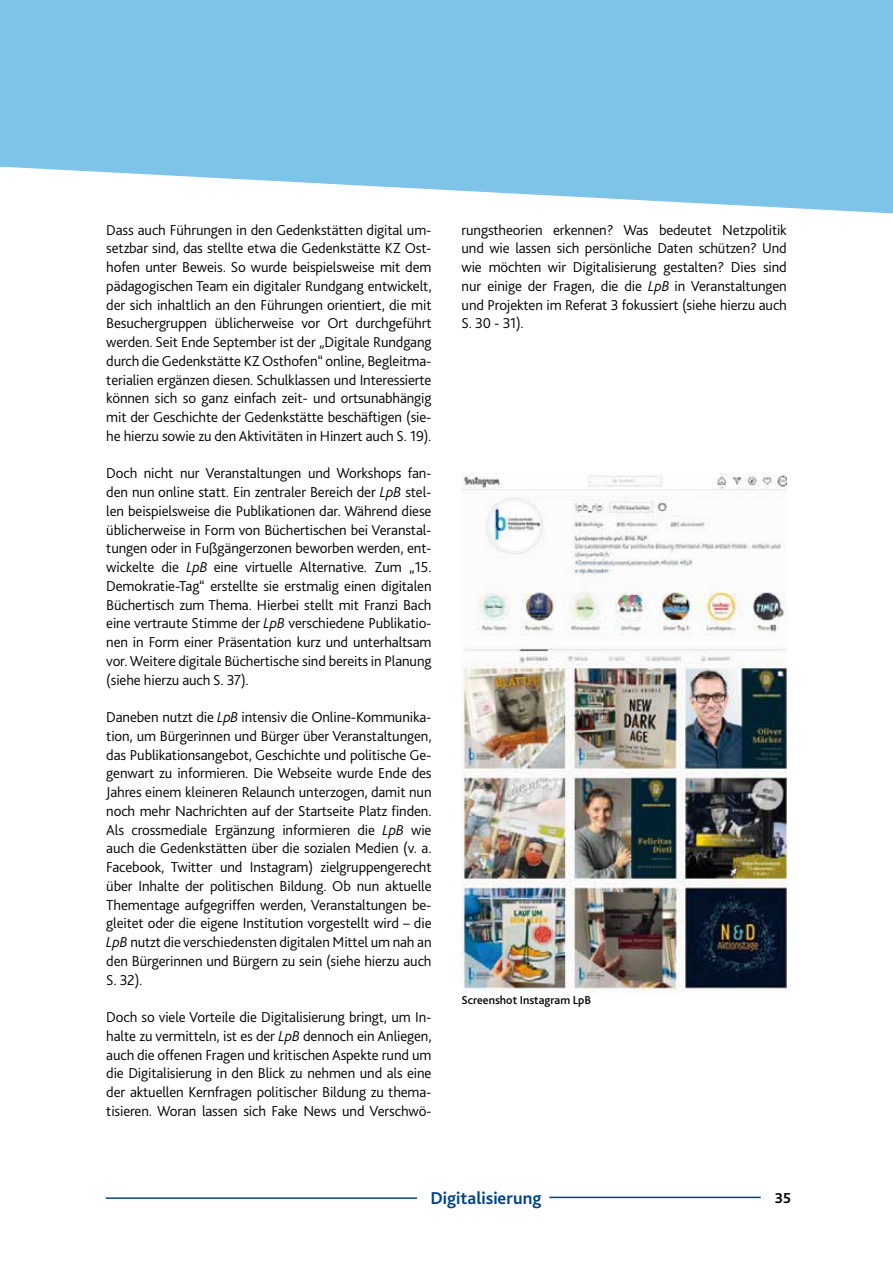
<style>
.page{position:relative;width:893px;height:1263px;background:#fff}
.page>*{position:absolute;margin:0;border:0;box-sizing:border-box;transform-origin:0 0}
.t1{font:700 18px "Bliss 2";color:#00448a}
.t2{font:300 15px/18.8px "Bliss 2";letter-spacing:-.01em;color:#000;text-align:justify}
.t3{font:700 15px "Bliss 2";color:#000}
.t4{font:500 12px "Bliss 2";color:#000}
.s1{font-style:italic}
</style>
<div class="page">
<svg style="left:0;top:0;width:893px;height:214px;background:#8dcaeb"></svg>
<hr style="left:106px;top:1197px;width:311px;height:2px;background:#00448a">
<hr style="left:549px;top:1196px;width:212px;height:2px;background:#00448a">
<img style="left:461px;top:472px;width:326px;height:519px">
<p class="t2" style="left:106px;top:220px;width:327px">Dass auch Führungen in den Gedenkstätten digital um&shy;setzbar sind, das stellte etwa die Gedenkstätte KZ Ost&shy;hofen unter Beweis. So wurde beispielsweise mit dem pädagogischen Team ein digitaler Rundgang entwickelt, der sich inhaltlich an den Führungen orientiert, die mit Besuchergruppen üblicherweise vor Ort durchgeführt werden. Seit Ende September ist der „Digitale Rundgang durch die Gedenkstätte KZ Osthofen“ online, Begleitma&shy;terialien ergänzen diesen. Schulklassen und Interessierte können sich so ganz einfach zeit- und ortsunabhängig mit der Geschichte der Gedenkstätte beschäftigen (sie&shy;he hierzu sowie zu den Aktivitäten in Hinzert auch S. 19).</p>
<p class="t2" style="left:106px;top:464px;width:327px">Doch nicht nur Veranstaltungen und Workshops fan&shy;den nun online statt. Ein zentraler Bereich der <span class="s1">LpB</span> stel&shy;len beispielsweise die Publikationen dar. Während diese üblicherweise in Form von Büchertischen bei Veranstal&shy;tungen oder in Fußgängerzonen beworben werden, ent&shy;wickelte die <span class="s1">LpB</span> eine virtuelle Alternative. Zum „15.<br>Demokratie-Tag“ erstellte sie erstmalig einen digitalen Büchertisch zum Thema. Hierbei stellt mit Franzi Bach eine vertraute Stimme der <span class="s1">LpB</span> verschiedene Publikatio&shy;nen in Form einer Präsentation kurz und unterhaltsam vor. Weitere digitale Büchertische sind bereits in Planung (siehe hierzu auch S. 37).</p>
<p class="t2" style="left:106px;top:707px;width:327px">Daneben nutzt die <span class="s1">LpB</span> intensiv die Online-Kommunika&shy;tion, um Bürgerinnen und Bürger über Veranstaltungen, das Publikationsangebot, Geschichte und politische Ge&shy;genwart zu informieren. Die Webseite wurde Ende des Jahres einem kleineren Relaunch unterzogen, damit nun noch mehr Nachrichten auf der Startseite Platz finden.<br>Als crossmediale Ergänzung informieren die <span class="s1">LpB</span> wie auch die Gedenkstätten über die sozialen Medien (v. a.<br>Facebook, Twitter und Instagram) zielgruppengerecht über Inhalte der politischen Bildung. Ob nun aktuelle Thementage aufgegriffen werden, Veranstaltungen be&shy;gleitet oder die eigene Institution vorgestellt wird – die <span class="s1">LpB</span> nutzt die verschiedensten digitalen Mittel um nah an den Bürgerinnen und Bürgern zu sein (siehe hierzu auch S. 32).</p>
<p class="t2" style="left:106px;top:1007px;width:327px">Doch so viele Vorteile die Digitalisierung bringt, um In&shy;halte zu vermitteln, ist es der <span class="s1">LpB</span> dennoch ein Anliegen, auch die offenen Fragen und kritischen Aspekte rund um die Digitalisierung in den Blick zu nehmen und als eine der aktuellen Kernfragen politischer Bildung zu thema&shy;tisieren. Woran lassen sich Fake News und Verschwö-</p>
<p class="t2" style="left:462px;top:220px;width:327px">rungstheorien erkennen? Was bedeutet Netzpolitik und wie lassen sich persönliche Daten schützen? Und wie möchten wir Digitalisierung gestalten? Dies sind nur einige der Fragen, die die <span class="s1">LpB</span> in Veranstaltungen und Projekten im Referat 3 fokussiert (siehe hierzu auch S. 30 - 31).</p>
<p class="t4" style="left:462px;top:992px;width:131px">Screenshot Instagram LpB</p>
<p class="t1" style="left:430px;top:1187px;width:113px">Digitalisierung</p>
<p class="t3" style="left:775px;top:1188px;width:18px">35</p>
</div>
